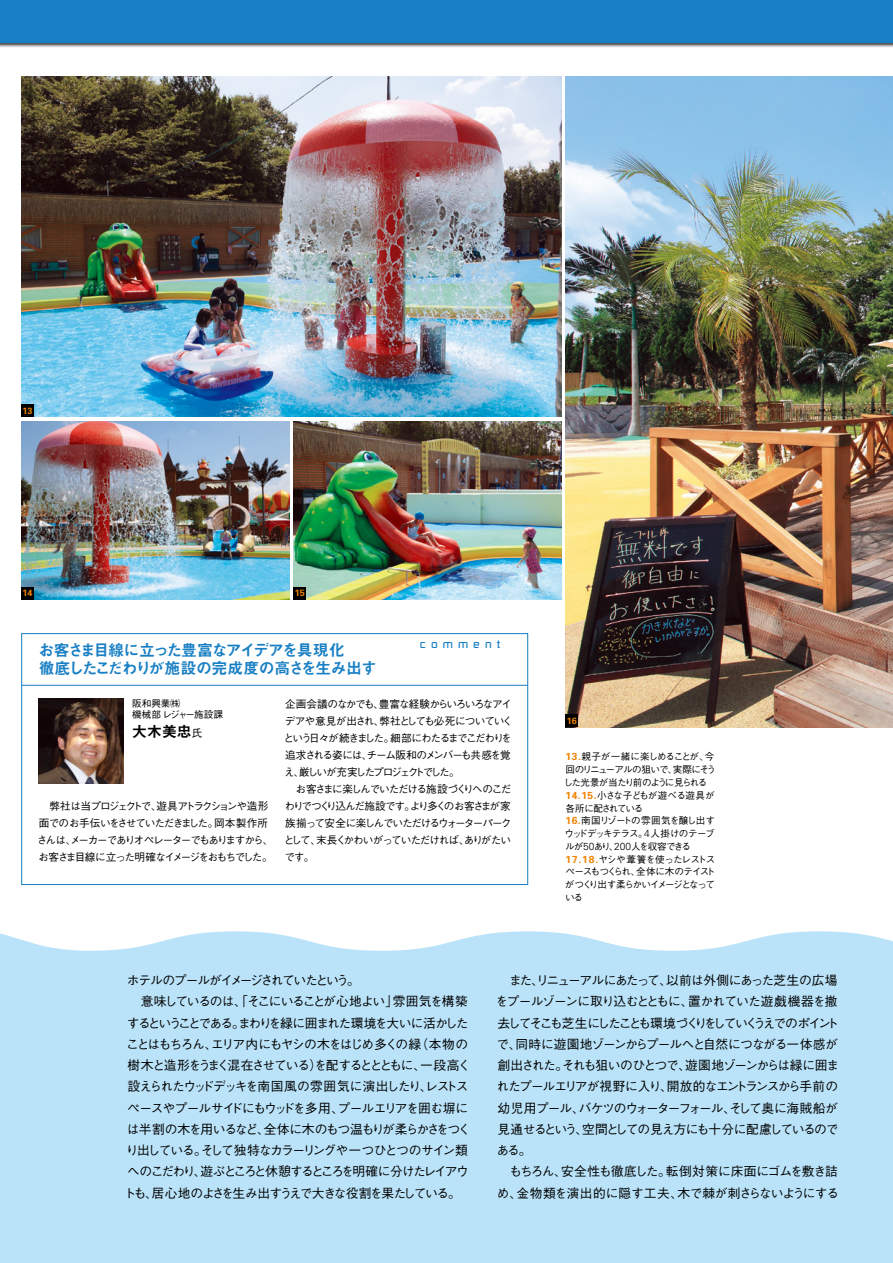
<style>
.page{position:relative;width:893px;height:1263px;background:#fff}
.page>*{position:absolute;margin:0;border:0;box-sizing:border-box;transform-origin:0 0}
.t1{font:15.9px/18px "Midashi Go Pro MB31";letter-spacing:-.09em;color:#187fc4}
.t2{font:14.85px "Midashi Go Pro MB31";color:#000}
.t3{font:500 12.75px/21.3px "Gothic BBB Pro";letter-spacing:-.095em;color:#000}
.t4{font:500 12.75px "Gothic BBB Pro";letter-spacing:-.13em;color:#000}
.t5{font:500 12.75px "Gothic BBB Pro";letter-spacing:-.135em;color:#000}
.t6{font:500 12.75px "Gothic BBB Pro";letter-spacing:-.125em;color:#000}
.t7{font:500 12.75px "Gothic BBB Pro";letter-spacing:-.07em;color:#000}
.t8{font:11.7px "Russell Square";letter-spacing:.43em;color:#187fc4}
.t9{font:500 10.65px/17px "Gothic BBB Pro";letter-spacing:-.125em;color:#000}
.t10{font:500 9.6px/12.8px "Gothic BBB Pro";letter-spacing:-.095em;color:#000}
.t11{font:500 9.6px/11.7px "Gothic BBB Pro";color:#000}
.t12{font:700 9.15px "Univers";color:#f08300}
.s1{font-family:"Gothic BBB Pro";font-weight:500;font-size:10.65px}
.s2{font-family:"Univers";font-weight:700;font-size:10.2px;color:#f08300}
.s3{font-family:"Univers";font-weight:300;font-size:10.2px}
</style>
<div class="page">
<div style="left:0;top:1027px;width:893px;height:236px;background:#bae3f9"></div>
<svg style="left:0;top:931px;width:893px;height:96px;background:#c1e5f9"></svg>
<div style="left:0;top:0;width:893px;height:48px;background:#000;opacity:.7"></div>
<div style="left:0;top:0;width:893px;height:43px;background:#187fc4"></div>
<hr style="left:22px;top:685px;width:506px;height:1px;background:#187fc4">
<div style="left:21px;top:633px;width:507px;height:252px;border:1px solid #187fc4"></div>
<img style="left:21px;top:77px;width:540px;height:340px">
<img style="left:293px;top:421px;width:268px;height:179px">
<img style="left:21px;top:421px;width:268px;height:179px">
<img style="left:566px;top:77px;width:327px;height:650px">
<img style="left:39px;top:698px;width:85px;height:85px">
<div style="left:21px;top:404px;width:13px;height:13px;background:#000"></div>
<div style="left:21px;top:587px;width:13px;height:13px;background:#000"></div>
<div style="left:293px;top:587px;width:13px;height:13px;background:#000"></div>
<div style="left:566px;top:714px;width:12px;height:13px;background:#000"></div>
<p class="t12" style="left:23px;top:404px;width:12px">13</p>
<p class="t12" style="left:23px;top:587px;width:12px">14</p>
<p class="t12" style="left:295px;top:587px;width:12px">15</p>
<p class="t8" style="left:420px;top:637px;width:82px">comment</p>
<p class="t1" style="left:38px;top:639px;width:340px">お客さま目線に立った豊富なアイデアを具現化<br>徹底したこだわりが施設の完成度の高さを生み出す</p>
<p class="t11" style="left:132px;top:696px;width:92px">阪和興業㈱<br>機械部レジャー施設課</p>
<p class="t2" style="left:132px;top:720px;width:72px">大木美忠<span class="s1">氏</span></p>
<p class="t9" style="left:284px;top:694px;width:231px">企画会議のなかでも、豊富な経験からいろいろなアイデアや意見が出され、弊社としても必死についていくという日々が続きました。細部にわたるまでこだわりを追求される姿には、チーム阪和のメンバーも共感を覚え、厳しいが充実したプロジェクトでした。<br>　お客さまに楽しんでいただける施設づくりへのこだわりでつくり込んだ施設です。より多くのお客さまが家族揃って安全に楽しんでいただけるウォーターパークとして、末長くかわいがっていただければ、ありがたいです。</p>
<p class="t9" style="left:37px;top:796px;width:238px">　弊社は当プロジェクトで、遊具アトラクションや造形面でのお手伝いをさせていただきました。岡本製作所さんは、メーカーでありオペレーターでもありますから、お客さま目線に立った明確なイメージをおもちでした。</p>
<p class="t12" style="left:567px;top:715px;width:12px">16</p>
<p class="t10" style="left:564px;top:749px;width:154px"><span class="s2">13.</span>親子が一緒に楽しめることが、今回のリニューアルの狙いで、実際にそうした光景が当たり前のように見られる<br><span class="s2">14.15.</span>小さな子どもが遊べる遊具が各所に配されている<br><span class="s2">16.</span>南国リゾートの雰囲気を醸し出すウッドデッキテラス。<span class="s3">4</span>人掛けのテーブルが<span class="s3">50</span>あり、<span class="s3">200</span>人を収容できる<br><span class="s2">17.18.</span>ヤシや葦簀を使ったレストスペースもつくられ、全体に木のテイストがつくり出す柔らかいイメージとなっている</p>
<p class="t3" style="left:127px;top:968px;width:234px">ホテルのプールがイメージされていたという。</p>
<p class="t3" style="left:128px;top:989px;width:342px">　意味しているのは、「そこにいることが心地よい」雰囲気を構築</p>
<p class="t4" style="left:127px;top:1012px;width:343px">するということである。まわりを緑に囲まれた環境を大いに活かした</p>
<p class="t6" style="left:126px;top:1034px;width:343px">ことはもちろん、エリア内にもヤシの木をはじめ多くの緑（本物の</p>
<p class="t3" style="left:128px;top:1053px;width:344px">樹木と造形をうまく混在させている）を配するととともに、一段高く</p>
<p class="t3" style="left:127px;top:1074px;width:343px">設えられたウッドデッキを南国風の雰囲気に演出したり、レストス</p>
<p class="t7" style="left:127px;top:1097px;width:343px">ペースやプールサイドにもウッドを多用、プールエリアを囲む塀に</p>
<p class="t3" style="left:127px;top:1117px;width:345px">は半割の木を用いるなど、全体に木のもつ温もりが柔らかさをつく</p>
<p class="t3" style="left:126px;top:1138px;width:343px">り出している。そして独特なカラーリングや一つひとつのサイン類</p>
<p class="t5" style="left:127px;top:1161px;width:343px">へのこだわり、遊ぶところと休憩するところを明確に分けたレイアウ</p>
<p class="t3" style="left:123px;top:1181px;width:339px">トも、居心地のよさを生み出すうえで大きな役割を果たしている。</p>
<p class="t3" style="left:496px;top:968px;width:345px">　また、リニューアルにあたって、以前は外側にあった芝生の広場をプールゾーンに取り込むとともに、置かれていた遊戯機器を撤去してそこも芝生にしたことも環境づくりをしていくうえでのポイントで、同時に遊園地ゾーンからプールへと自然につながる一体感が創出された。それも狙いのひとつで、遊園地ゾーンからは緑に囲まれたプールエリアが視野に入り、開放的なエントランスから手前の幼児用プール、バケツのウォーターフォール、そして奥に海賊船が見通せるという、空間としての見え方にも十分に配慮しているのである。<br>　もちろん、安全性も徹底した。転倒対策に床面にゴムを敷き詰め、金物類を演出的に隠す工夫、木で棘が刺さらないようにする</p>
</div>
